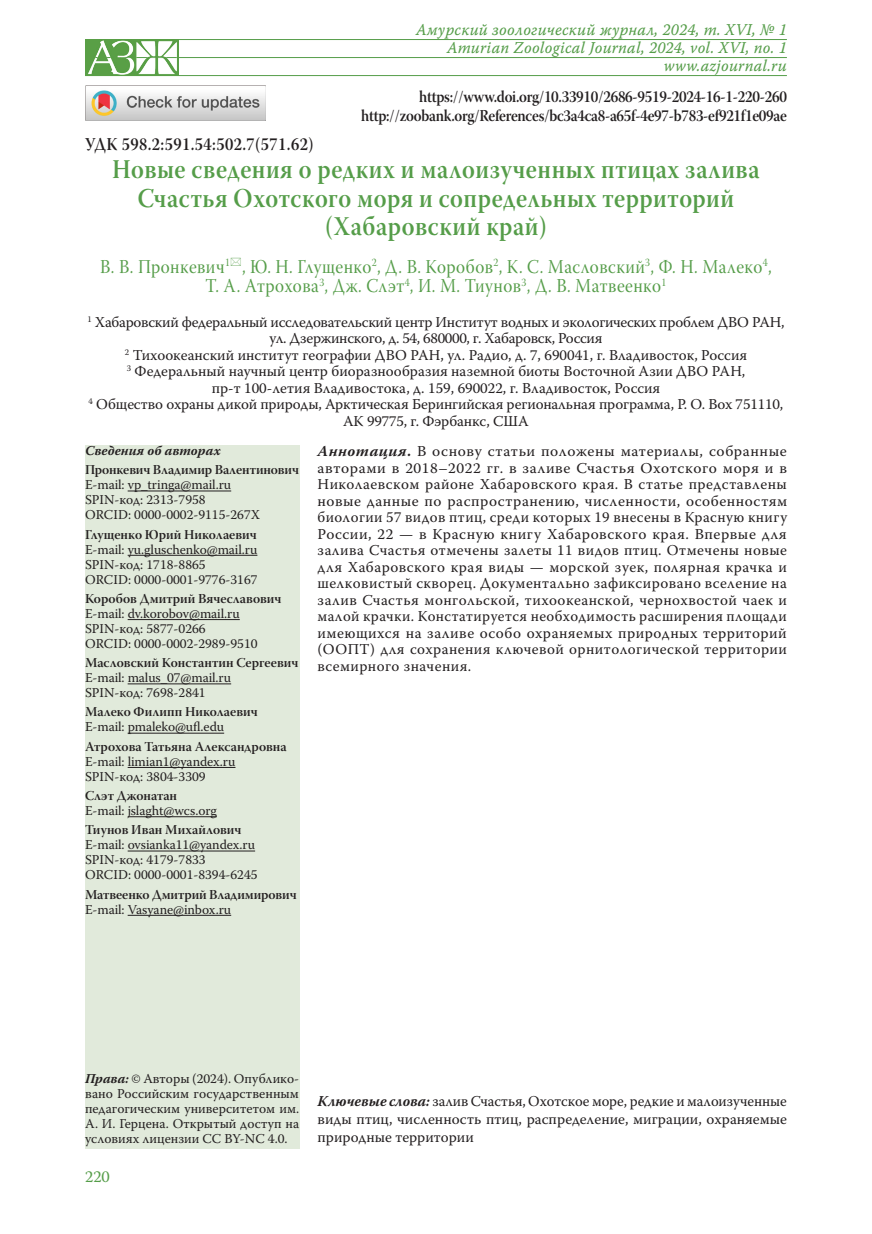
<style>
.page{position:relative;width:872px;height:1234px;background:#fff}
.page>*{position:absolute;margin:0;border:0;box-sizing:border-box;transform-origin:0 0}
.Заголовок_1{font:27px/28.5px "Warnock Pro Semibold Subh";letter-spacing:.02em;color:#559d49;text-align:center;scale:.9 1}
.Заголовок_2{font:19.5px/19.5px "Warnock Pro Subh";letter-spacing:.025em;color:#559d49;text-align:center;scale:.9 1}
.Заголовок_1-2{font:18px "Warnock Pro Semibold Subh";letter-spacing:.025em;color:#231f20;scale:.9 1}
.Заголовок_1-3{font:16.5px "Warnock Pro Semibold Subh";letter-spacing:-.02em;color:#231f20;scale:.9 1}
.colon_right{font:16.5px "Warnock Pro It Capt";letter-spacing:.01em;color:#559d49;scale:.95 1}
.t1{font:16.5px "Warnock Pro";color:#559d49}
.Annotation{font:15px/16.5px "Warnock Pro";letter-spacing:.015em;color:#231f20;text-align:justify}
.Affiliation{font:15px/16.5px "Warnock Pro";letter-spacing:-.005em;color:#231f20;text-align:center}
.Affiliation_info{font:13.5px/15px "Warnock Pro";color:#231f20;text-align:justify}
.Affiliation_info-2{font:13.5px "Warnock Pro Semibold Subh";color:#231f20}
.Affiliation_info-3{font:italic 700 13.5px "Warnock Pro";letter-spacing:.005em;color:#231f20}
.s1{font-weight:700;font-style:italic}
.s2{font-weight:700}
</style>
<div class="page">
<div style="left:85px;top:445px;width:214px;height:703px;background:#e1eadb"></div>
<hr style="left:128px;top:490px;width:103px;height:1px;background:#231f20">
<hr style="left:128px;top:555px;width:129px;height:1px;background:#231f20">
<hr style="left:128px;top:619px;width:112px;height:1px;background:#231f20">
<hr style="left:128px;top:683px;width:103px;height:1px;background:#231f20">
<hr style="left:128px;top:732px;width:96px;height:1px;background:#231f20">
<hr style="left:128px;top:767px;width:107px;height:1px;background:#231f20">
<hr style="left:128px;top:816px;width:89px;height:1px;background:#231f20">
<hr style="left:128px;top:850px;width:127px;height:1px;background:#231f20">
<hr style="left:128px;top:914px;width:103px;height:1px;background:#231f20">
<img style="left:85px;top:85px;width:180px;height:35px">
<hr style="left:85px;top:39px;width:702px;height:1px;background:#559d49">
<hr style="left:85px;top:57px;width:702px;height:1px;background:#559d49">
<hr style="left:85px;top:75px;width:702px;height:1px;background:#559d49">
<img style="left:85px;top:40px;width:93px;height:35px">
<p class="colon_right" style="left:416px;top:20px;width:392px">Амурский зоологический журнал, 2024, т. XVI, № 1</p>
<p class="colon_right" style="left:447px;top:38px;width:359px">Amurian Zoological Journal, 2024, vol. XVI, no. 1</p>
<p class="colon_right" style="left:664px;top:56px;width:131px">www.azjournal.ru</p>
<p class="Заголовок_1-3" style="left:419px;top:86px;width:410px">https://www.doi.org/10.33910/2686-9519-2024-16-1-220-260</p>
<p class="Заголовок_1-3" style="left:361px;top:106px;width:474px">http://zoobank.org/References/bc3a4ca8-a65f-4e97-b783-ef921f1e09ae</p>
<p class="Заголовок_1-2" style="left:85px;top:133px;width:255px">УДК 598.2:591.54:502.7(571.62)</p>
<p class="Заголовок_1" style="left:112px;top:155px;width:721px">Новые сведения о редких и малоизученных птицах залива<br>Счастья Охотского моря и сопредельных территорий (Хабаровский край)</p>
<p class="Заголовок_2" style="left:100px;top:259px;width:747px">В. В. Пронкевич<sup>1</sup> , Ю. Н. Глущенко<sup>2</sup>, Д. В. Коробов<sup>2</sup>, К. С. Масловский<sup>3</sup>, Ф. Н. Малеко<sup>4</sup>,<br>Т. А. Атрохова<sup>3</sup>, Дж. Слэт<sup>4</sup>, И. М. Тиунов<sup>3</sup>, Д. В. Матвеенко<sup>1</sup></p>
<p class="Affiliation" style="left:87px;top:313px;width:698px"><sup>1</sup> Хабаровский федеральный исследовательский центр Институт водных и экологических проблем ДВО РАН, ул. Дзержинского, д. 54, 680000, г. Хабаровск, Россия</p>
<p class="Affiliation" style="left:125px;top:346px;width:624px"><sup>2</sup> Тихоокеанский институт географии ДВО РАН, ул. Радио, д. 7, 690041, г. Владивосток, Россия</p>
<p class="Affiliation" style="left:127px;top:363px;width:620px"><sup>3</sup> Федеральный научный центр биоразнообразия наземной биоты Восточной Азии ДВО РАН,</p>
<p class="Affiliation" style="left:212px;top:379px;width:450px">пр-т 100-летия Владивостока, д. 159, 690022, г. Владивосток, Россия</p>
<p class="Affiliation" style="left:89px;top:396px;width:696px"><sup>4</sup> Общество охраны дикой природы, Арктическая Берингийская региональная программа, P. O. Box 751110,<br>AK 99775, г. Фэрбанкс, США</p>
<p class="Affiliation_info-3" style="left:85px;top:442px;width:137px">Сведения об авторах</p>
<p class="Affiliation_info-2" style="left:85px;top:461px;width:215px">Пронкевич Владимир Валентинович</p>
<p class="Affiliation_info" style="left:85px;top:477px;width:148px">E-mail: vp_tringa@mail.ru</p>
<p class="Affiliation_info" style="left:85px;top:492px;width:122px">SPIN-код: 2313-7958</p>
<p class="Affiliation_info" style="left:85px;top:507px;width:177px">ORCID: 0000-0002-9115-267X</p>
<p class="Affiliation_info-2" style="left:85px;top:526px;width:173px">Глущенко Юрий Николаевич</p>
<p class="Affiliation_info" style="left:85px;top:541px;width:174px">E-mail: yu.gluschenko@mail.ru</p>
<p class="Affiliation_info" style="left:85px;top:556px;width:122px">SPIN-код: 1718-8865</p>
<p class="Affiliation_info" style="left:85px;top:571px;width:174px">ORCID: 0000-0001-9776-3167</p>
<p class="Affiliation_info-2" style="left:85px;top:590px;width:198px">Коробов Дмитрий Вячеславович</p>
<p class="Affiliation_info" style="left:85px;top:605px;width:156px">E-mail: dv.korobov@mail.ru</p>
<p class="Affiliation_info" style="left:85px;top:620px;width:122px">SPIN-код: 5877-0266</p>
<p class="Affiliation_info" style="left:85px;top:635px;width:174px">ORCID: 0000-0002-2989-9510</p>
<p class="Affiliation_info-2" style="left:85px;top:654px;width:215px">Масловский Константин Сергеевич</p>
<p class="Affiliation_info" style="left:85px;top:670px;width:148px">E-mail: malus_07@mail.ru</p>
<p class="Affiliation_info" style="left:85px;top:685px;width:122px">SPIN-код: 7698-2841</p>
<p class="Affiliation_info-2" style="left:85px;top:703px;width:174px">Малеко Филипп Николаевич</p>
<p class="Affiliation_info" style="left:85px;top:719px;width:141px">E-mail: pmaleko@ufl.edu</p>
<p class="Affiliation_info-2" style="left:85px;top:738px;width:203px">Атрохова Татьяна Александровна</p>
<p class="Affiliation_info" style="left:85px;top:753px;width:152px">E-mail: limian1@yandex.ru</p>
<p class="Affiliation_info" style="left:85px;top:768px;width:122px">SPIN-код: 3804-3309</p>
<p class="Affiliation_info-2" style="left:85px;top:787px;width:94px">Слэт Джонатан</p>
<p class="Affiliation_info" style="left:85px;top:802px;width:133px">E-mail: jslaght@wcs.org</p>
<p class="Affiliation_info-2" style="left:85px;top:821px;width:158px">Тиунов Иван Михайлович</p>
<p class="Affiliation_info" style="left:85px;top:837px;width:172px">E-mail: ovsianka11@yandex.ru</p>
<p class="Affiliation_info" style="left:85px;top:852px;width:122px">SPIN-код: 4179-7833</p>
<p class="Affiliation_info" style="left:85px;top:867px;width:174px">ORCID: 0000-0001-8394-6245</p>
<p class="Affiliation_info-2" style="left:85px;top:885px;width:213px">Матвеенко Дмитрий Владимирович</p>
<p class="Affiliation_info" style="left:85px;top:901px;width:148px">E-mail: Vasyane@inbox.ru</p>
<p class="Annotation" style="left:317px;top:442px;width:471px"><span class="s1">Аннотация</span><span class="s2">.</span> В основу статьи положены материалы, собранные авторами в 2018–2022 гг. в заливе Счастья Охотского моря и в Николаевском районе Хабаровского края. В статье представлены новые данные по распространению, численности, особенностям биологии 57 видов птиц, среди которых 19 внесены в Красную книгу России, 22 — в Красную книгу Хабаровского края. Впервые для залива Счастья отмечены залеты 11 видов птиц. Отмечены новые для Хабаровского края виды — морской зуек, полярная крачка и шелковистый скворец. Документально зафиксировано вселение на залив Счастья монгольской, тихоокеанской, чернохвостой чаек и малой крачки. Констатируется необходимость расширения площади имеющихся на заливе особо охраняемых природных территорий (ООПТ) для сохранения ключевой орнитологической территории всемирного значения.</p>
<p class="Affiliation_info" style="left:85px;top:1070px;width:216px"><span class="s1">Права:</span> © Авторы (2024). Опублико&shy;вано Российским государственным педагогическим университетом им.<br>А. И. Герцена. Открытый доступ на условиях лицензии CC BY-NC 4.0.</p>
<p class="t1" style="left:85px;top:1166px;width:26px">220</p>
<p class="Annotation" style="left:317px;top:1091px;width:471px;line-height:18px"><span class="s1">Ключевые слова:</span> залив Счастья, Охотское море, редкие и малоизученные виды птиц, численность птиц, распределение, миграции, охраняемые природные территории</p>
</div>
